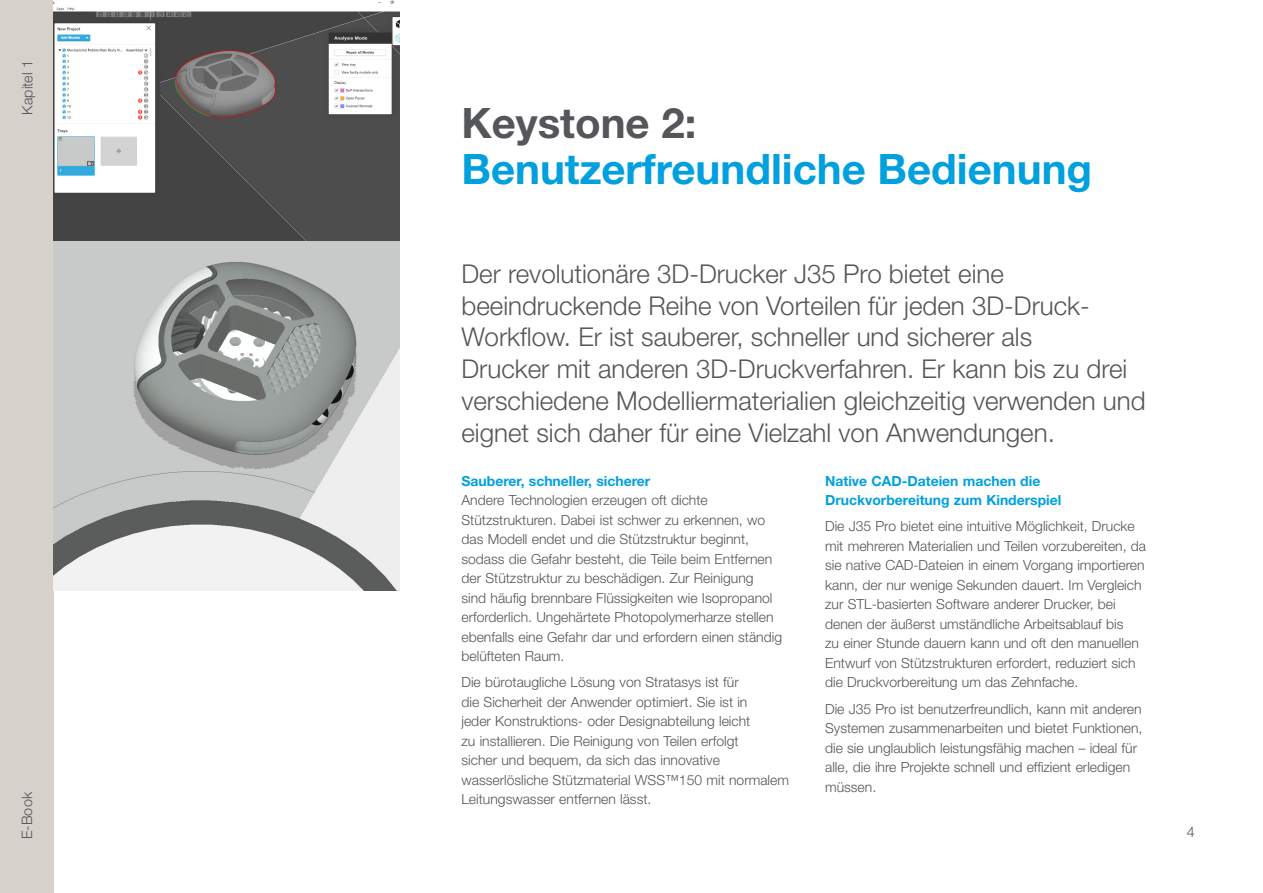
<style>
.page{position:relative;width:1263px;height:893px;background:#fff}
.page>*{position:absolute;margin:0;border:0;box-sizing:border-box;transform-origin:0 0}
.t1{font:700 42px "Helvetica Neue LT Std";color:#00a0df}
.t2{font:700 42px "Helvetica Neue LT Std";color:#54565a}
.t3{font:300 25.95px/31.8px "Helvetica Neue LT Std";color:#54565a}
.t4{font:300 14.4px "Helvetica Neue LT Std";letter-spacing:.01em;color:#54565a}
.t5{font:300 13.95px/19.5px "Helvetica Neue LT Std";color:#54565a}
.t6{font:700 13.95px/19.5px "Helvetica Neue LT Std";color:#00a0df}
</style>
<div class="page">
<div style="left:0;top:0;width:54px;height:893px;background:#d6d1ca"></div>
<img style="left:54px;top:241px;width:345px;height:350px">
<svg style="left:54px;top:0;width:345px;height:241px"></svg>
<p class="t4" style="left:19px;top:115px;width:57px;rotate:-90deg">Kapitel 1</p>
<p class="t4" style="left:18px;top:839px;width:49px;rotate:-90deg">E-Book</p>
<h1 class="t2" style="left:461px;top:97px;width:236px">Keystone 2:</h1>
<h1 class="t1" style="left:461px;top:143px;width:632px">Benutzerfreundliche Bedienung</h1>
<p class="t3" style="left:461px;top:257px;width:686px">Der revolutionäre 3D-Drucker J35 Pro bietet eine beeindruckende Reihe von Vorteilen für jeden 3D-Druck-Workflow. Er ist sauberer, schneller und sicherer als<br>Drucker mit anderen 3D-Druckverfahren. Er kann bis zu drei verschiedene Modelliermaterialien gleichzeitig verwenden und eignet sich daher für eine Vielzahl von Anwendungen.</p>
<p class="t6" style="left:461px;top:470px;width:190px">Sauberer, schneller, sicherer</p>
<p class="t5" style="left:461px;top:490px;width:322px">Andere Technologien erzeugen oft dichte Stützstrukturen. Dabei ist schwer zu erkennen, wo das Modell endet und die Stützstruktur beginnt, sodass die Gefahr besteht, die Teile beim Entfernen der Stützstruktur zu beschädigen. Zur Reinigung<br>sind häufig brennbare Flüssigkeiten wie Isopropanol erforderlich. Ungehärtete Photopolymerharze stellen ebenfalls eine Gefahr dar und erfordern einen ständig belüfteten Raum.</p>
<p class="t5" style="left:461px;top:672px;width:329px">Die bürotaugliche Lösung von Stratasys ist für<br>die Sicherheit der Anwender optimiert. Sie ist in<br>jeder Konstruktions- oder Designabteilung leicht<br>zu installieren. Die Reinigung von Teilen erfolgt<br>sicher und bequem, da sich das innovative wasserlösliche Stützmaterial WSS™150 mit normalem Leitungswasser entfernen lässt.</p>
<p class="t6" style="left:825px;top:470px;width:238px">Native CAD-Dateien machen die<br>Druckvorbereitung zum Kinderspiel</p>
<p class="t5" style="left:825px;top:516px;width:322px">Die J35 Pro bietet eine intuitive Möglichkeit, Drucke mit mehreren Materialien und Teilen vorzubereiten, da sie native CAD-Dateien in einem Vorgang importieren kann, der nur wenige Sekunden dauert. Im Vergleich zur STL-basierten Software anderer Drucker, bei denen der äußerst umständliche Arbeitsablauf bis<br>zu einer Stunde dauern kann und oft den manuellen Entwurf von Stützstrukturen erfordert, reduziert sich die Druckvorbereitung um das Zehnfache.</p>
<p class="t5" style="left:825px;top:699px;width:319px">Die J35 Pro ist benutzerfreundlich, kann mit anderen Systemen zusammenarbeiten und bietet Funktionen, die sie unglaublich leistungsfähig machen – ideal für alle, die ihre Projekte schnell und effizient erledigen müssen.</p>
<p class="t4" style="left:1187px;top:823px;width:10px">4</p>
</div>
